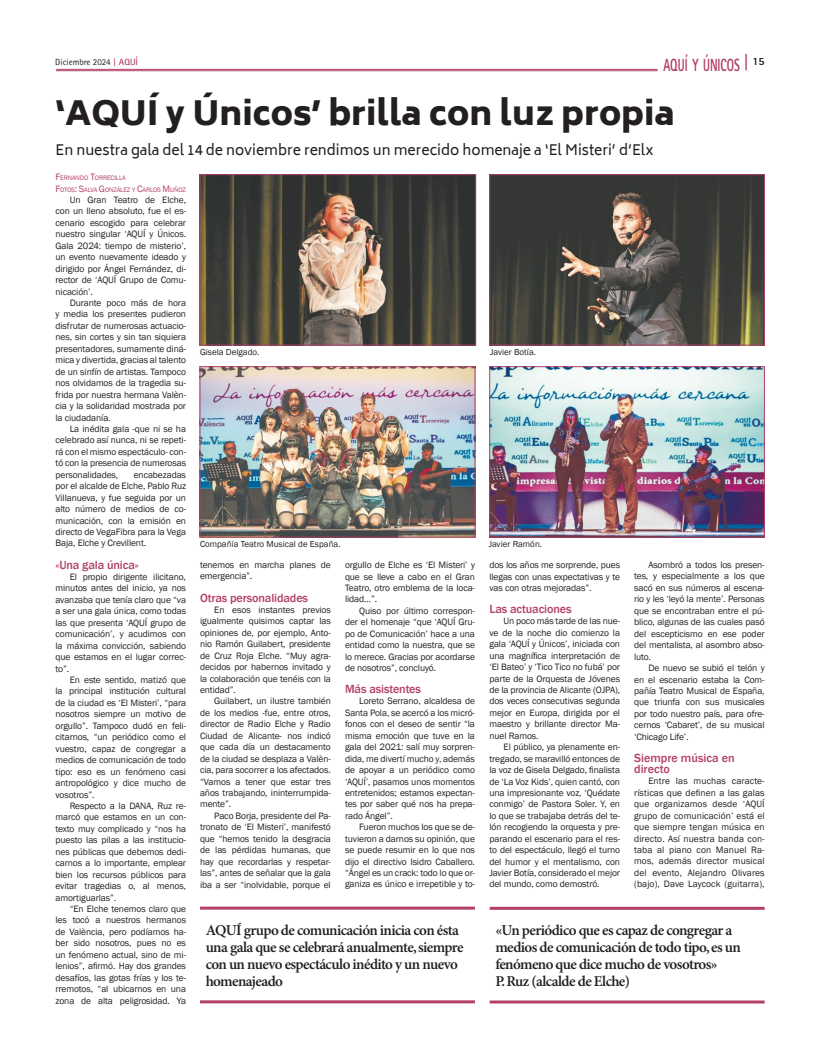
<style>
.page{position:relative;width:820px;height:1049px;background:#fff}
.page>*{position:absolute;margin:0;border:0;box-sizing:border-box;transform-origin:0 0}
.t1{font:900 33px "Biryani";color:#231f20}
.t2{font:800 17.6px "Rotis Sans Serif Std";color:#b23f6a;scale:.64 1}
.t3{font:600 15px/17px "Minion Pro";letter-spacing:-.04em;color:#231f20}
.t4{font:14px "Biryani";color:#231f20}
.t5{font:500 12.1px/11.1px "Franklin Gothic";letter-spacing:-.01em;color:#b23f6a}
.t6{font:9.5px/11.4px "Franklin Gothic";letter-spacing:-.01em;color:#231f20;text-align:justify}
.t7{font:9px "Franklin Gothic";color:#231f20}
.t8{font:9px "Rotis Sans Serif Std";color:#231f20}
.t9{font:6.7px/11px "Franklin Gothic";letter-spacing:-.015em;color:#b23f6a}
.s1{font-family:"Rotis Serif Std";font-weight:700;color:#b23f6a}
.s2{font-weight:700;color:#b23f6a}
.s3{font-size:18.2px}
.s4{font-size:9.5px}
</style>
<div class="page">
<img style="left:202px;top:176px;width:272px;height:167px">
<div style="left:200px;top:174px;width:276px;height:171px;border:1px solid #b23f6a"></div>
<img style="left:202px;top:368px;width:271px;height:167px">
<div style="left:200px;top:366px;width:275px;height:171px;border:1px solid #b23f6a"></div>
<img style="left:491px;top:176px;width:271px;height:167px">
<div style="left:489px;top:174px;width:275px;height:171px;border:1px solid #b23f6a"></div>
<img style="left:491px;top:368px;width:271px;height:167px">
<div style="left:489px;top:366px;width:275px;height:171px;border:1px solid #b23f6a"></div>
<hr style="left:200px;top:906px;width:275px;height:3px;background:#b23f6a">
<hr style="left:200px;top:1000px;width:275px;height:3px;background:#b23f6a">
<hr style="left:489px;top:907px;width:275px;height:3px;background:#b23f6a">
<hr style="left:489px;top:1000px;width:275px;height:3px;background:#b23f6a">
<hr style="left:56px;top:69px;width:601px;height:1px;background:#b23f6a">
<hr style="left:56px;top:71px;width:601px;height:1px;background:#b23f6a">
<p class="t8" style="left:55px;top:57px;width:84px">Diciembre 2024 <span class="s1">|</span> <span class="s2">AQUÍ</span></p>
<h2 class="t2" style="left:663px;top:54px;width:160px">AQUÍ Y ÚNICOS <span class="s3">|</span> <sup>15</sup></h2>
<h1 class="t1" style="left:55px;top:94px;width:620px">‘AQUÍ y Únicos’ brilla con luz propia</h1>
<h3 class="t4" style="left:55px;top:142px;width:599px">En nuestra gala del 14 de noviembre rendimos un merecido homenaje a ‘El Misteri’ d’Elx</h3>
<p class="t9" style="left:55px;top:173px;width:132px"><span class="s4">F</span>ERNANDO <span class="s4">T</span>ORRECILLA<br><span class="s4">F</span>OTOS<span class="s4">: S</span>ALVA <span class="s4">G</span>ONZÁLEZ Y <span class="s4">C</span>ARLOS <span class="s4">M</span>UÑOZ</p>
<p class="t6" style="left:55px;top:194px;width:132px;text-indent:14px">Un Gran Teatro de Elche, con un lleno absoluto, fue el es&shy;cenario escogido para celebrar nuestro singular ‘AQUÍ y Únicos.<br>Gala 2024: tiempo de misterio’, un evento nuevamente ideado y dirigido por Ángel Fernández, di&shy;rector de ‘AQUÍ Grupo de Comu&shy;nicación’.</p>
<p class="t6" style="left:55px;top:297px;width:132px;text-indent:14px">Durante poco más de hora y media los presentes pudieron disfrutar de numerosas actuacio&shy;nes, sin cortes y sin tan siquiera presentadores, sumamente diná&shy;mica y divertida, gracias al talento de un sinfín de artistas. Tampoco nos olvidamos de la tragedia su&shy;frida por nuestra hermana Valèn&shy;cia y la solidaridad mostrada por la ciudadanía.</p>
<p class="t6" style="left:55px;top:423px;width:132px;text-indent:14px">La inédita gala -que ni se ha celebrado así nunca, ni se repeti&shy;rá con el mismo espectáculo- con&shy;tó con la presencia de numerosas personalidades,</p>
<p class="t6" style="left:55px;top:469px;width:132px;text-indent:78px">encabezadas por el alcalde de Elche, Pablo Ruz Villanueva, y fue seguida por un alto número de medios de co&shy;municación, con la emisión en directo de VegaFibra para la Vega Baja, Elche y Crevillent.</p>
<p class="t5" style="left:55px;top:559px;width:85px">«Una gala única»</p>
<p class="t6" style="left:55px;top:571px;width:132px;text-indent:14px">El propio dirigente ilicitano, minutos antes del inicio, ya nos avanzaba que tenía claro que “va a ser una gala única, como todas las que presenta ‘AQUÍ grupo de comunicación’, y acudimos con la máxima convicción, sabiendo que estamos en el lugar correc&shy;to”.</p>
<p class="t6" style="left:55px;top:674px;width:132px;text-indent:14px">En este sentido, matizó que la principal institución cultural de la ciudad es ‘El Misteri’, “para nosotros siempre un motivo de orgullo”. Tampoco dudó en feli&shy;citarnos, “un periódico como el vuestro, capaz de congregar a medios de comunicación de todo tipo: eso es un fenómeno casi antropológico y dice mucho de vosotros”.</p>
<p class="t6" style="left:55px;top:800px;width:132px;text-indent:14px">Respecto a la DANA, Ruz re&shy;marcó que estamos en un con&shy;texto muy complicado y “nos ha puesto las pilas a las institucio&shy;nes públicas que debemos dedi&shy;carnos a lo importante, emplear bien los recursos públicos para evitar tragedias o, al menos, amortiguarlas”.</p>
<p class="t6" style="left:55px;top:903px;width:132px;text-indent:14px">“En Elche tenemos claro que les tocó a nuestros hermanos de València, pero podíamos ha&shy;ber sido nosotros, pues no es un fenómeno actual, sino de mi&shy;lenios”, afirmó. Hay dos grandes desafíos, las gotas frías y los te&shy;rremotos, “al ubicarnos en una zona de alta peligrosidad. Ya</p>
<p class="t7" style="left:200px;top:346px;width:61px">Gisela Delgado.</p>
<p class="t7" style="left:490px;top:346px;width:47px">Javier Botía.</p>
<p class="t7" style="left:200px;top:538px;width:142px">Compañía Teatro Musical de España.</p>
<p class="t6" style="left:200px;top:559px;width:132px">tenemos en marcha planes de emergencia”.</p>
<p class="t5" style="left:200px;top:592px;width:109px">Otras personalidades</p>
<p class="t6" style="left:200px;top:604px;width:132px;text-indent:14px">En esos instantes previos igualmente quisimos captar las opiniones de, por ejemplo, Anto&shy;nio Ramón Guilabert, presidente de Cruz Roja Elche. “Muy agra&shy;decidos por habernos invitado y la colaboración que tenéis con la entidad”.</p>
<p class="t6" style="left:200px;top:696px;width:132px;text-indent:14px">Guilabert, un ilustre también de los medios -fue, entre otros, director de Radio Elche y Radio Ciudad de Alicante- nos indicó que cada día un destacamento de la ciudad se desplaza a Valèn&shy;cia, para socorrer a los afectados. “Vamos a tener que estar tres años trabajando, ininterrumpida&shy;mente”.</p>
<p class="t6" style="left:200px;top:810px;width:132px;text-indent:14px">Paco Borja, presidente del Pa&shy;tronato de ‘El Misteri’, manifestó que “hemos tenido la desgracia de las pérdidas humanas, que hay que recordarlas y respetar&shy;las”, antes de señalar que la gala iba a ser “inolvidable, porque el</p>
<p class="t6" style="left:345px;top:559px;width:131px">orgullo de Elche es ‘El Misteri’ y que se lleve a cabo en el Gran Teatro, otro emblema de la loca&shy;lidad…”.</p>
<p class="t6" style="left:345px;top:605px;width:131px;text-indent:14px">Quiso por último correspon&shy;der el homenaje “que ‘AQUÍ Gru&shy;po de Comunicación’ hace a una entidad como la nuestra, que se lo merece. Gracias por acordarse de nosotros”, concluyó.</p>
<p class="t5" style="left:345px;top:683px;width:77px">Más asistentes</p>
<p class="t6" style="left:345px;top:696px;width:131px;text-indent:14px">Loreto Serrano, alcaldesa de Santa Pola, se acercó a los micró&shy;fonos con el deseo de sentir “la misma emoción que tuve en la gala del 2021: salí muy sorpren&shy;dida, me divertí mucho y, además de apoyar a un periódico como ‘AQUÍ’, pasamos unos momentos entretenidos; estamos expectan&shy;tes por saber qué nos ha prepa&shy;rado Ángel”.</p>
<p class="t6" style="left:345px;top:821px;width:131px;text-indent:14px">Fueron muchos los que se de&shy;tuvieron a darnos su opinión, que se puede resumir en lo que nos dijo el directivo Isidro Caballero. “Ángel es un crack: todo lo que or&shy;ganiza es único e irrepetible y to-</p>
<p class="t7" style="left:488px;top:538px;width:55px">Javier Ramón.</p>
<p class="t6" style="left:489px;top:559px;width:132px">dos los años me sorprende, pues llegas con unas expectativas y te vas con otras mejoradas”.</p>
<p class="t5" style="left:489px;top:603px;width:84px">Las actuaciones</p>
<p class="t6" style="left:489px;top:616px;width:132px;text-indent:14px">Un poco más tarde de las nue&shy;ve de la noche dio comienzo la gala ‘AQUÍ y Únicos’, iniciada con una magnífica interpretación de ‘El Bateo’ y ‘Tico Tico no fubá’ por parte de la Orquesta de Jóvenes de la provincia de Alicante (OJPA), dos veces consecutivas segunda mejor en Europa, dirigida por el maestro y brillante director Ma&shy;nuel Ramos.</p>
<p class="t6" style="left:489px;top:741px;width:132px;text-indent:14px">El público, ya plenamente en&shy;tregado, se maravilló entonces de la voz de Gisela Delgado, finalista de ‘La Voz Kids’, quien cantó, con una impresionante voz, ‘Quédate conmigo’ de Pastora Soler. Y, en lo que se trabajaba detrás del te&shy;lón recogiendo la orquesta y pre&shy;parando el escenario para el res&shy;to del espectáculo, llegó el turno del humor y el mentalismo, con Javier Botía, considerado el mejor del mundo, como demostró.</p>
<p class="t6" style="left:634px;top:559px;width:132px;text-indent:14px">Asombró a todos los presen&shy;tes, y especialmente a los que sacó en sus números al escena&shy;rio y les ‘leyó la mente’. Personas que se encontraban entre el pú&shy;blico, algunas de las cuales pasó del escepticismo en ese poder del mentalista, al asombro abso&shy;luto.</p>
<p class="t6" style="left:634px;top:662px;width:132px;text-indent:14px">De nuevo se subió el telón y en el escenario estaba la Com&shy;pañía Teatro Musical de España, que triunfa con sus musicales por todo nuestro país, para ofre&shy;cernos ‘Cabaret’, de su musical ‘Chicago Life’.</p>
<p class="t5" style="left:634px;top:752px;width:102px">Siempre música en directo</p>
<p class="t6" style="left:634px;top:776px;width:132px;text-indent:14px">Entre las muchas caracte&shy;rísticas que definen a las galas que organizamos desde ‘AQUÍ grupo de comunicación’ está el que siempre tengan música en directo. Así nuestra banda con&shy;taba al piano con Manuel Ra&shy;mos, además director musical del evento, Alejandro Olivares (bajo), Dave Laycock (guitarra),</p>
<h3 class="t3" style="left:206px;top:922px;width:259px">AQUÍ grupo de comunicación inicia con ésta una gala que se celebrará anualmente, siempre con un nuevo espectáculo inédito y un nuevo homenajeado</h3>
<h3 class="t3" style="left:495px;top:922px;width:247px">«Un periódico que es capaz de congregar a medios de comunicación de todo tipo, es un fenómeno que dice mucho de vosotros»<br>P. Ruz (alcalde de Elche)</h3>
</div>
